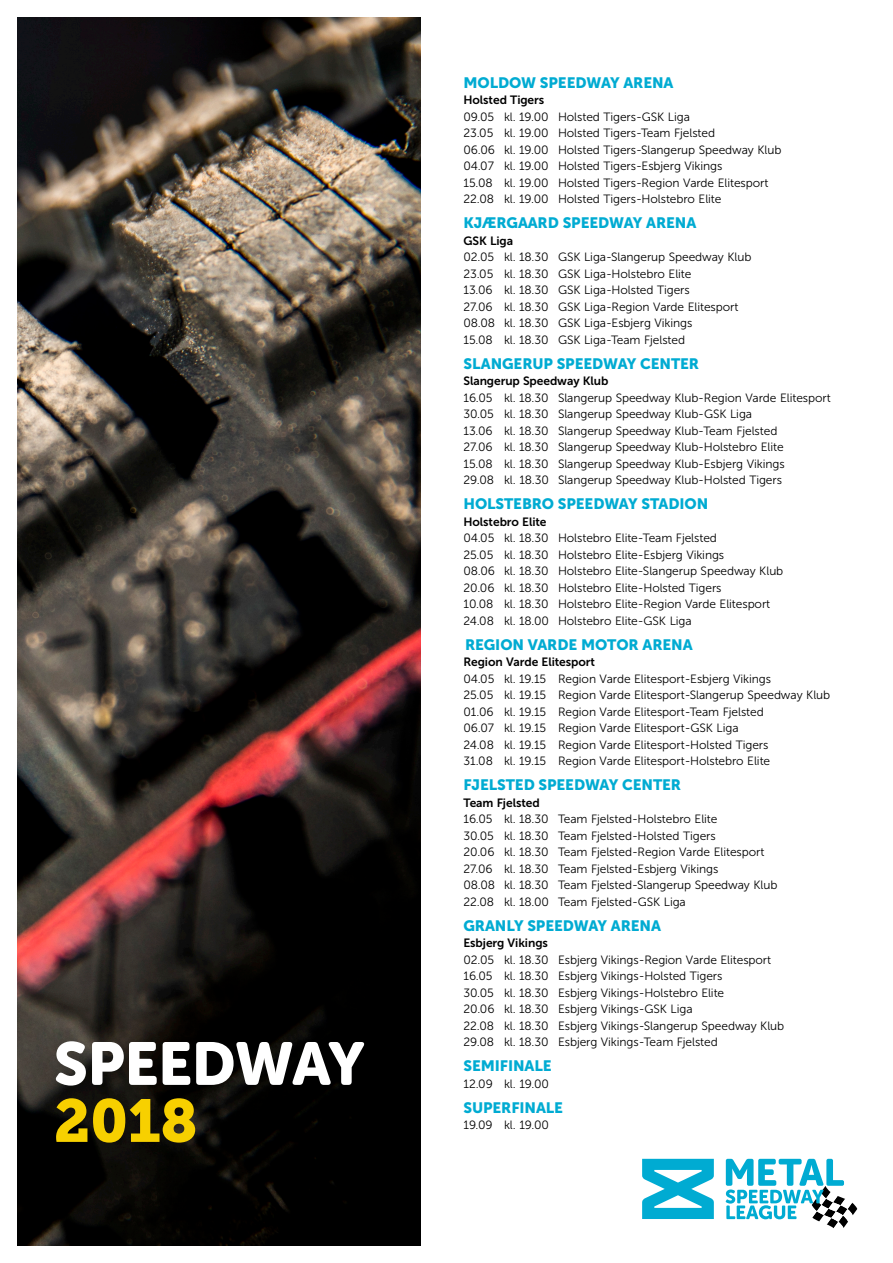
<style>
.page{position:relative;width:893px;height:1263px;background:#fff}
.page>*{position:absolute;margin:0;border:0;box-sizing:border-box;transform-origin:0 0}
.Overskrift_neg{font:60px/57px "Museo Sans Rounded DM 900";color:#fff}
.BRØDTEKST_Museo_Sans{font:15px "Museo Sans DM 900";letter-spacing:-.005em;color:#00abd2}
.BRØDTEKST_Museo_Sans-2{font:12px "Museo Sans DM 300";letter-spacing:-.005em;color:#000}
.BRØDTEKST_Museo_Sans-3{font:12px "Museo Sans DM 700";letter-spacing:-.005em;color:#000}
.s1{font-family:"Museo Slab DM 900";color:#f7d000}
</style>
<div class="page">
<div style="left:836px;top:1205px;width:11px;height:10px;background:#000;border-radius:4px"></div>
<svg style="left:838px;top:1215px;width:10px;height:13px"></svg>
<svg style="left:847px;top:1203px;width:10px;height:12px"></svg>
<svg style="left:827px;top:1218px;width:11px;height:10px"></svg>
<svg style="left:843px;top:1209px;width:10px;height:13px"></svg>
<div style="left:834px;top:1222px;width:9px;height:12px;background:#fff;border-radius:50%"></div>
<div style="left:840px;top:1199px;width:12px;height:10px;background:#fff;border-radius:4px"></div>
<svg style="left:642px;top:1159px;width:72px;height:60px"></svg>
<svg style="left:725px;top:1159px;width:120px;height:65px"></svg>
<img style="left:17px;top:17px;width:404px;height:1229px">
<p class="Overskrift_neg" style="left:54px;top:1036px;width:312px">SPEEDWAY<br><span class="s1">2018</span></p>
<p class="BRØDTEKST_Museo_Sans" style="left:463px;top:74px;width:212px">MOLDOW SPEEDWAY ARENA</p>
<p class="BRØDTEKST_Museo_Sans-3" style="left:463px;top:93px;width:82px">Holsted Tigers</p>
<p class="BRØDTEKST_Museo_Sans-2" style="left:463px;top:110px;width:228px">09.05 kl. 19.00 Holsted Tigers-GSK Liga</p>
<p class="BRØDTEKST_Museo_Sans-2" style="left:463px;top:127px;width:253px">23.05 kl. 19.00 Holsted Tigers-Team Fjelsted</p>
<p class="BRØDTEKST_Museo_Sans-2" style="left:463px;top:143px;width:320px">06.06 kl. 19.00 Holsted Tigers-Slangerup Speedway Klub</p>
<p class="BRØDTEKST_Museo_Sans-2" style="left:463px;top:160px;width:260px">04.07 kl. 19.00 Holsted Tigers-Esbjerg Vikings</p>
<p class="BRØDTEKST_Museo_Sans-2" style="left:463px;top:176px;width:306px">15.08 kl. 19.00 Holsted Tigers-Region Varde Elitesport</p>
<p class="BRØDTEKST_Museo_Sans-2" style="left:463px;top:193px;width:260px">22.08 kl. 19.00 Holsted Tigers-Holstebro Elite</p>
<p class="BRØDTEKST_Museo_Sans" style="left:463px;top:215px;width:234px">KJÆRGAARD SPEEDWAY ARENA</p>
<p class="BRØDTEKST_Museo_Sans-3" style="left:463px;top:234px;width:51px">GSK Liga</p>
<p class="BRØDTEKST_Museo_Sans-2" style="left:463px;top:251px;width:290px">02.05 kl. 18.30 GSK Liga-Slangerup Speedway Klub</p>
<p class="BRØDTEKST_Museo_Sans-2" style="left:463px;top:267px;width:230px">23.05 kl. 18.30 GSK Liga-Holstebro Elite</p>
<p class="BRØDTEKST_Museo_Sans-2" style="left:463px;top:284px;width:228px">13.06 kl. 18.30 GSK Liga-Holsted Tigers</p>
<p class="BRØDTEKST_Museo_Sans-2" style="left:463px;top:300px;width:276px">27.06 kl. 18.30 GSK Liga-Region Varde Elitesport</p>
<p class="BRØDTEKST_Museo_Sans-2" style="left:463px;top:317px;width:230px">08.08 kl. 18.30 GSK Liga-Esbjerg Vikings</p>
<p class="BRØDTEKST_Museo_Sans-2" style="left:463px;top:333px;width:223px">15.08 kl. 18.30 GSK Liga-Team Fjelsted</p>
<p class="BRØDTEKST_Museo_Sans" style="left:463px;top:355px;width:237px">SLANGERUP SPEEDWAY CENTER</p>
<p class="BRØDTEKST_Museo_Sans-3" style="left:463px;top:374px;width:146px">Slangerup Speedway Klub</p>
<p class="BRØDTEKST_Museo_Sans-2" style="left:463px;top:391px;width:369px">16.05 kl. 18.30 Slangerup Speedway Klub-Region Varde Elitesport</p>
<p class="BRØDTEKST_Museo_Sans-2" style="left:463px;top:408px;width:290px">30.05 kl. 18.30 Slangerup Speedway Klub-GSK Liga</p>
<p class="BRØDTEKST_Museo_Sans-2" style="left:463px;top:424px;width:315px">13.06 kl. 18.30 Slangerup Speedway Klub-Team Fjelsted</p>
<p class="BRØDTEKST_Museo_Sans-2" style="left:463px;top:441px;width:322px">27.06 kl. 18.30 Slangerup Speedway Klub-Holstebro Elite</p>
<p class="BRØDTEKST_Museo_Sans-2" style="left:463px;top:457px;width:323px">15.08 kl. 18.30 Slangerup Speedway Klub-Esbjerg Vikings</p>
<p class="BRØDTEKST_Museo_Sans-2" style="left:463px;top:474px;width:320px">29.08 kl. 18.30 Slangerup Speedway Klub-Holsted Tigers</p>
<p class="BRØDTEKST_Museo_Sans" style="left:463px;top:496px;width:246px">HOLSTEBRO SPEEDWAY STADION</p>
<p class="BRØDTEKST_Museo_Sans-3" style="left:463px;top:515px;width:85px">Holstebro Elite</p>
<p class="BRØDTEKST_Museo_Sans-2" style="left:463px;top:532px;width:255px">04.05 kl. 18.30 Holstebro Elite-Team Fjelsted</p>
<p class="BRØDTEKST_Museo_Sans-2" style="left:463px;top:548px;width:262px">25.05 kl. 18.30 Holstebro Elite-Esbjerg Vikings</p>
<p class="BRØDTEKST_Museo_Sans-2" style="left:463px;top:565px;width:321px">08.06 kl. 18.30 Holstebro Elite-Slangerup Speedway Klub</p>
<p class="BRØDTEKST_Museo_Sans-2" style="left:463px;top:581px;width:260px">20.06 kl. 18.30 Holstebro Elite-Holsted Tigers</p>
<p class="BRØDTEKST_Museo_Sans-2" style="left:463px;top:598px;width:308px">10.08 kl. 18.30 Holstebro Elite-Region Varde Elitesport</p>
<p class="BRØDTEKST_Museo_Sans-2" style="left:463px;top:614px;width:230px">24.08 kl. 18.00 Holstebro Elite-GSK Liga</p>
<p class="BRØDTEKST_Museo_Sans" style="left:465px;top:636px;width:229px">REGION VARDE MOTOR ARENA</p>
<p class="BRØDTEKST_Museo_Sans-3" style="left:463px;top:655px;width:133px">Region Varde Elitesport</p>
<p class="BRØDTEKST_Museo_Sans-2" style="left:463px;top:672px;width:309px">04.05 kl. 19.15 Region Varde Elitesport-Esbjerg Vikings</p>
<p class="BRØDTEKST_Museo_Sans-2" style="left:463px;top:689px;width:368px">25.05 kl. 19.15 Region Varde Elitesport-Slangerup Speedway Klub</p>
<p class="BRØDTEKST_Museo_Sans-2" style="left:463px;top:705px;width:302px">01.06 kl. 19.15 Region Varde Elitesport-Team Fjelsted</p>
<p class="BRØDTEKST_Museo_Sans-2" style="left:463px;top:722px;width:277px">06.07 kl. 19.15 Region Varde Elitesport-GSK Liga</p>
<p class="BRØDTEKST_Museo_Sans-2" style="left:463px;top:738px;width:306px">24.08 kl. 19.15 Region Varde Elitesport-Holsted Tigers</p>
<p class="BRØDTEKST_Museo_Sans-2" style="left:463px;top:755px;width:308px">31.08 kl. 19.15 Region Varde Elitesport-Holstebro Elite</p>
<p class="BRØDTEKST_Museo_Sans" style="left:463px;top:777px;width:219px">FJELSTED SPEEDWAY CENTER</p>
<p class="BRØDTEKST_Museo_Sans-3" style="left:463px;top:796px;width:78px">Team Fjelsted</p>
<p class="BRØDTEKST_Museo_Sans-2" style="left:463px;top:813px;width:255px">16.05 kl. 18.30 Team Fjelsted-Holstebro Elite</p>
<p class="BRØDTEKST_Museo_Sans-2" style="left:463px;top:829px;width:254px">30.05 kl. 18.30 Team Fjelsted-Holsted Tigers</p>
<p class="BRØDTEKST_Museo_Sans-2" style="left:463px;top:846px;width:302px">20.06 kl. 18.30 Team Fjelsted-Region Varde Elitesport</p>
<p class="BRØDTEKST_Museo_Sans-2" style="left:463px;top:862px;width:256px">27.06 kl. 18.30 Team Fjelsted-Esbjerg Vikings</p>
<p class="BRØDTEKST_Museo_Sans-2" style="left:463px;top:879px;width:315px">08.08 kl. 18.30 Team Fjelsted-Slangerup Speedway Klub</p>
<p class="BRØDTEKST_Museo_Sans-2" style="left:463px;top:895px;width:224px">22.08 kl. 18.00 Team Fjelsted-GSK Liga</p>
<p class="BRØDTEKST_Museo_Sans" style="left:463px;top:917px;width:199px">GRANLY SPEEDWAY ARENA</p>
<p class="BRØDTEKST_Museo_Sans-3" style="left:463px;top:936px;width:86px">Esbjerg Vikings</p>
<p class="BRØDTEKST_Museo_Sans-2" style="left:463px;top:953px;width:309px">02.05 kl. 18.30 Esbjerg Vikings-Region Varde Elitesport</p>
<p class="BRØDTEKST_Museo_Sans-2" style="left:463px;top:970px;width:260px">16.05 kl. 18.30 Esbjerg Vikings-Holsted Tigers</p>
<p class="BRØDTEKST_Museo_Sans-2" style="left:463px;top:986px;width:262px">30.05 kl. 18.30 Esbjerg Vikings-Holstebro Elite</p>
<p class="BRØDTEKST_Museo_Sans-2" style="left:463px;top:1003px;width:231px">20.06 kl. 18.30 Esbjerg Vikings-GSK Liga</p>
<p class="BRØDTEKST_Museo_Sans-2" style="left:463px;top:1019px;width:322px">22.08 kl. 18.30 Esbjerg Vikings-Slangerup Speedway Klub</p>
<p class="BRØDTEKST_Museo_Sans-2" style="left:463px;top:1036px;width:256px">29.08 kl. 18.30 Esbjerg Vikings-Team Fjelsted</p>
<p class="BRØDTEKST_Museo_Sans" style="left:463px;top:1058px;width:90px">SEMIFINALE</p>
<p class="BRØDTEKST_Museo_Sans-2" style="left:463px;top:1077px;width:87px">12.09 kl. 19.00</p>
<p class="BRØDTEKST_Museo_Sans" style="left:463px;top:1099px;width:101px">SUPERFINALE</p>
<p class="BRØDTEKST_Museo_Sans-2" style="left:463px;top:1119px;width:87px">19.09 kl. 19.00</p>
</div>
